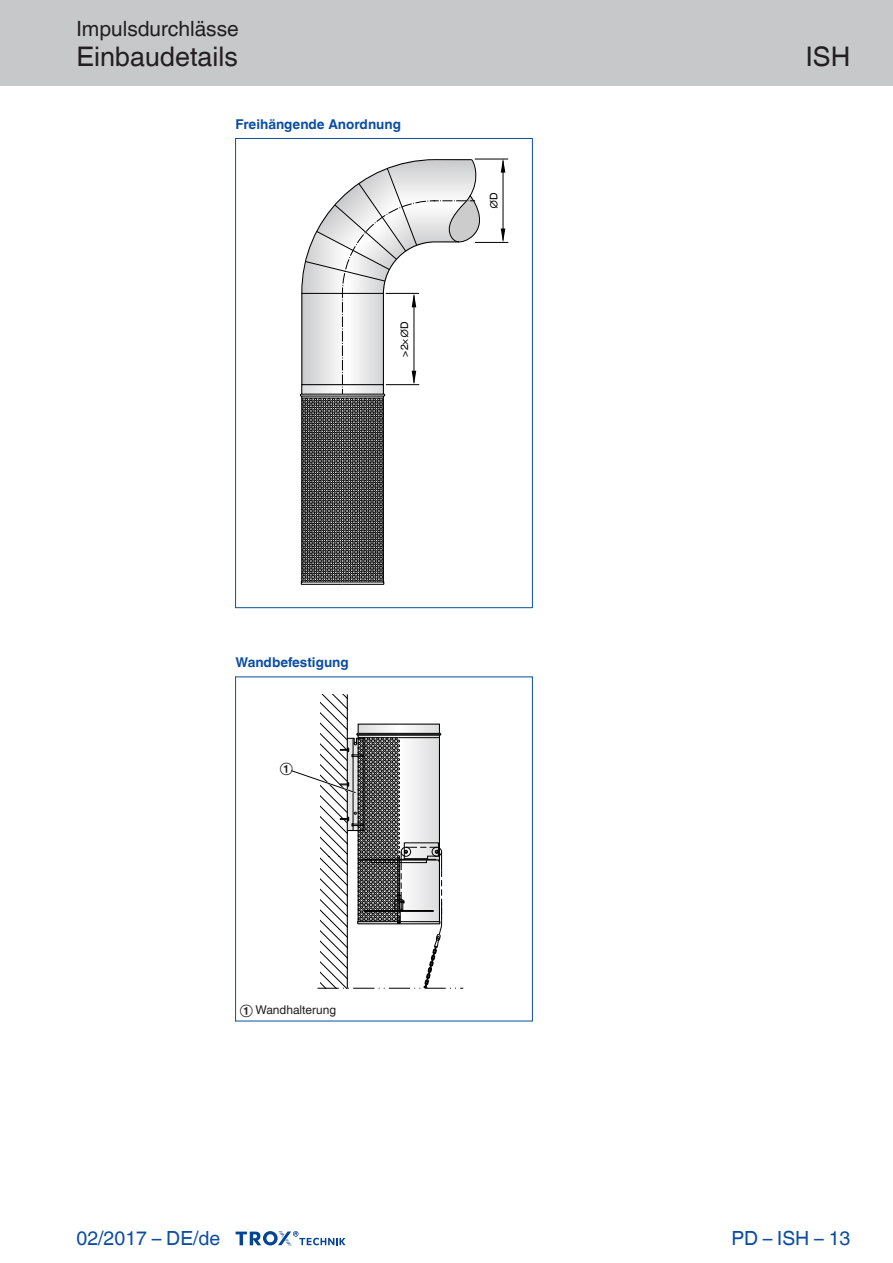
<style>
.page{position:relative;width:893px;height:1263px;background:#fff}
.page>*{position:absolute;margin:0;border:0;box-sizing:border-box;transform-origin:0 0}
.Navigation_2{font:27px "TROX Helvetica";color:#231f20}
.Navigation_3{font:27px "TROX Helvetica";color:#231f20}
.Navigation_1{font:21px "TROX Helvetica";color:#231f20}
.country{font:19.5px "TROX Helvetica";color:#0d4da1}
.pagina_li-re{font:19.5px "TROX Helvetica";color:#0d4da1}
.Standard_oben_links{font:700 13.5px "TROX Helvetica";color:#0d4da1}
._30_graphic_index{font:12px "TROX Helvetica";color:#231f20}
.Update_OIDs{font:12px "TROX Helvetica";color:#1d1d1b}
.Update_OIDs-2{font:10.5px "TROX Helvetica";color:#000}
</style>
<div class="page">
<div style="left:0;top:0;width:893px;height:85px;background:#c7c8ca"></div>
<svg style="left:236px;top:1231px;width:110px;height:15px"></svg>
<svg style="left:299px;top:159px;width:191px;height:426px"></svg>
<hr style="left:475px;top:159px;width:33px;height:1px;background:#000">
<hr style="left:475px;top:242px;width:33px;height:1px;background:#000">
<hr style="left:503px;top:161px;width:1px;height:79px;background:#000">
<svg style="left:501px;top:159px;width:4px;height:14px"></svg>
<svg style="left:501px;top:228px;width:4px;height:14px"></svg>
<hr style="left:235px;top:138px;width:1px;height:470px;background:#0d4da1">
<hr style="left:532px;top:138px;width:1px;height:470px;background:#0d4da1">
<hr style="left:235px;top:138px;width:297px;height:1px;background:#0d4da1">
<hr style="left:235px;top:607px;width:297px;height:1px;background:#0d4da1">
<svg style="left:321px;top:694px;width:26px;height:29px"></svg>
<hr style="left:347px;top:694px;width:1px;height:294px;background:#000">
<svg style="left:291px;top:723px;width:172px;height:266px"></svg>
<hr style="left:235px;top:676px;width:1px;height:345px;background:#0d4da1">
<hr style="left:532px;top:676px;width:1px;height:345px;background:#0d4da1">
<hr style="left:235px;top:676px;width:297px;height:1px;background:#0d4da1">
<hr style="left:235px;top:1021px;width:297px;height:1px;background:#0d4da1">
<p class="Navigation_1" style="left:77px;top:17px;width:164px">Impulsdurchlässe</p>
<p class="Navigation_2" style="left:77px;top:41px;width:163px">Einbaudetails</p>
<p class="Standard_oben_links" style="left:236px;top:116px;width:167px">Freihängende Anordnung</p>
<p class="Update_OIDs-2" style="left:398px;top:356px;width:37px;rotate:-90deg">&gt;2×∅D</p>
<p class="Update_OIDs-2" style="left:488px;top:209px;width:18px;rotate:-90deg">∅D</p>
<p class="Standard_oben_links" style="left:236px;top:655px;width:115px">Wandbefestigung</p>
<p class="Update_OIDs" style="left:280px;top:760px;width:15px">①</p>
<p class="_30_graphic_index" style="left:240px;top:1003px;width:98px">① Wandhalterung</p>
<p class="country" style="left:77px;top:1227px;width:145px">02/2017 – DE/de</p>
<p class="Navigation_3" style="left:806px;top:41px;width:46px">ISH</p>
<p class="pagina_li-re" style="left:731px;top:1227px;width:121px">PD – ISH – 13</p>
</div>
